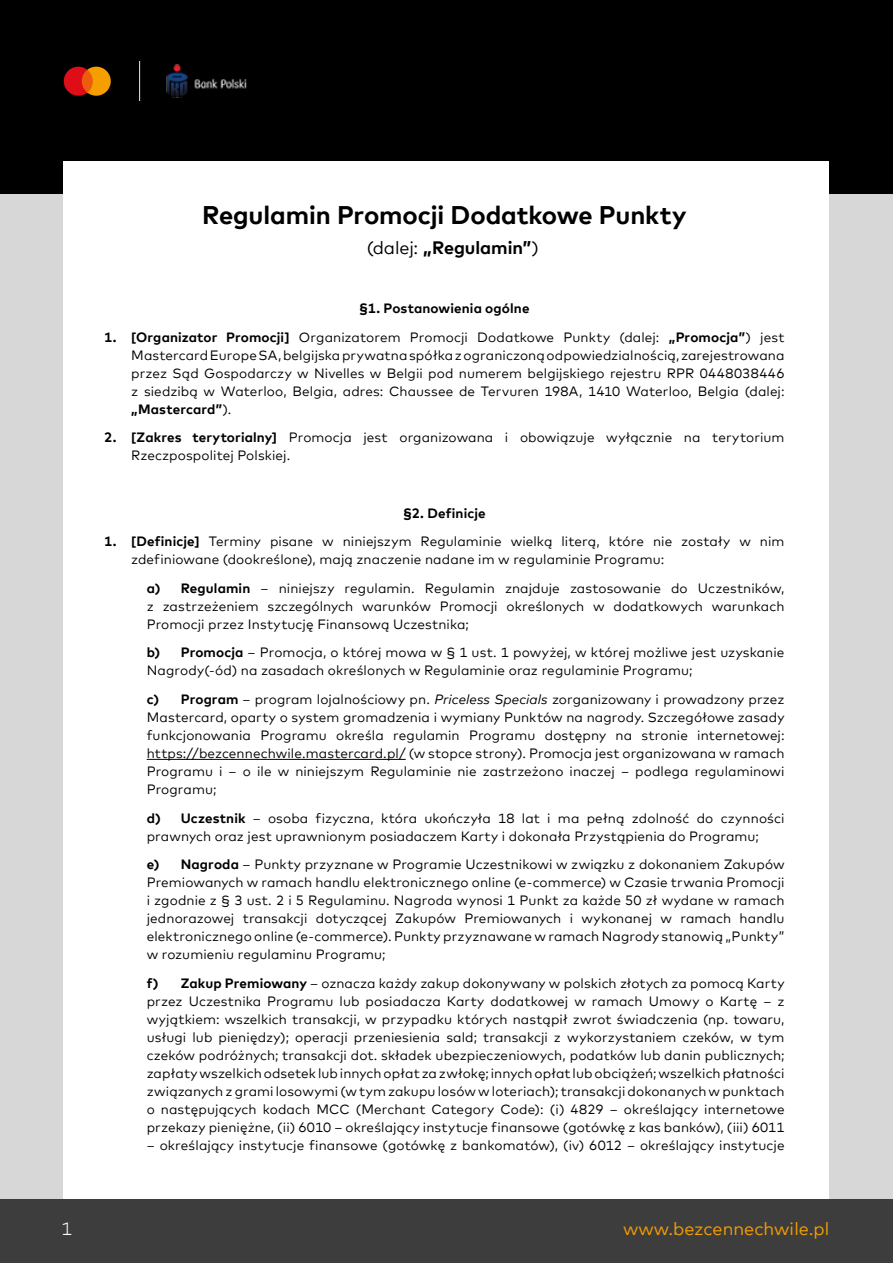
<style>
.page{position:relative;width:893px;height:1263px;background:#fff}
.page>*{position:absolute;margin:0;border:0;box-sizing:border-box;transform-origin:0 0}
.t1{font:700 25.5px "Mark Offc For MC";letter-spacing:-.005em;color:#000}
.t2{font:18px "Mark Offc For MC";color:#f69e00}
.t3{font:700 18px "Mark Offc For MC";letter-spacing:-.005em;color:#000}
.t4{font:300 18px "Mark Offc For MC";color:#fff}
.t5{font:13.5px/18px "Mark Offc For MC";letter-spacing:.01em;color:#000;text-align:justify}
.t6{font:700 13.5px "Mark Offc For MC";letter-spacing:.01em;color:#000}
.s1{font-weight:400}
.s2{font-weight:700}
.s3{font-style:italic}
</style>
<div class="page">
<div style="left:0;top:162px;width:893px;height:1037px;background:#d8d7d7"></div>
<div style="left:0;top:0;width:893px;height:193px;background:#000"></div>
<div style="left:64px;top:162px;width:765px;height:1037px;background:#fff"></div>
<div style="left:0;top:1199px;width:893px;height:64px;background:#3d3d3d"></div>
<svg style="left:64px;top:67px;width:47px;height:29px"></svg>
<hr style="left:147px;top:759px;width:259px;height:1px;background:#000">
<img style="left:139px;top:62px;width:108px;height:38px">
<h1 class="t1" style="left:202px;top:196px;width:486px">Regulamin Promocji Dodatkowe Punkty</h1>
<h2 class="t3" style="left:367px;top:234px;width:174px"><span class="s1">(dalej:</span> „Regulamin”<span class="s1">)</span></h2>
<p class="t6" style="left:359px;top:298px;width:172px">§1. Postanowienia ogólne</p>
<p class="t5" style="left:131px;top:327px;width:655px;text-indent:-27px"><span class="s2">1. [Organizator Promocji]</span> Organizatorem Promocji Dodatkowe Punkty (dalej: <span class="s2">„Promocja”</span>) jest Mastercard Europe SA, belgijska prywatna spółka z ograniczoną odpowiedzialnością, zarejestrowana przez Sąd Gospodarczy w Nivelles w Belgii pod numerem belgijskiego rejestru RPR 0448038446 z siedzibą w Waterloo, Belgia, adres: Chaussee de Tervuren 198A, 1410 Waterloo, Belgia (dalej: <span class="s2">„Mastercard”</span>).</p>
<p class="t5" style="left:131px;top:427px;width:655px;text-indent:-27px"><span class="s2">2. [Zakres terytorialny]</span> Promocja jest organizowana i obowiązuje wyłącznie na terytorium<br>Rzeczpospolitej Polskiej.</p>
<p class="t6" style="left:403px;top:502px;width:84px">§2. Definicje</p>
<p class="t5" style="left:131px;top:531px;width:655px;text-indent:-27px"><span class="s2">1. [Definicje]</span> Terminy pisane w niniejszym Regulaminie wielką literą, które nie zostały w nim zdefiniowane (dookreślone), mają znaczenie nadane im w regulaminie Programu:</p>
<p class="t5" style="left:147px;top:578px;width:639px"><span class="s2">a) Regulamin</span> – niniejszy regulamin. Regulamin znajduje zastosowanie do Uczestników, z zastrzeżeniem szczególnych warunków Promocji określonych w dodatkowych warunkach Promocji przez Instytucję Finansową Uczestnika;</p>
<p class="t5" style="left:147px;top:642px;width:639px"><span class="s2">b) Promocja</span> – Promocja, o której mowa w § 1 ust. 1 powyżej, w której możliwe jest uzyskanie<br>Nagrody(-ód) na zasadach określonych w Regulaminie oraz regulaminie Programu;</p>
<p class="t5" style="left:147px;top:689px;width:639px"><span class="s2">c) Program</span> – program lojalnościowy pn. <span class="s3">Priceless Specials</span> zorganizowany i prowadzony przez Mastercard, oparty o system gromadzenia i wymiany Punktów na nagrody. Szczegółowe zasady funkcjonowania Programu określa regulamin Programu dostępny na stronie internetowej: https://bezcennechwile.mastercard.pl/ (w stopce strony). Promocja jest organizowana w ramach Programu i – o ile w niniejszym Regulaminie nie zastrzeżono inaczej – podlega regulaminowi Programu;</p>
<p class="t5" style="left:147px;top:808px;width:639px"><span class="s2">d) Uczestnik</span> – osoba fizyczna, która ukończyła 18 lat i ma pełną zdolność do czynności prawnych oraz jest uprawnionym posiadaczem Karty i dokonała Przystąpienia do Programu;</p>
<p class="t5" style="left:147px;top:854px;width:639px"><span class="s2">e) Nagroda</span> – Punkty przyznane w Programie Uczestnikowi w związku z dokonaniem Zakupów Premiowanych w ramach handlu elektronicznego online (e-commerce) w Czasie trwania Promocji i zgodnie z § 3 ust. 2 i 5 Regulaminu. Nagroda wynosi 1 Punkt za każde 50 zł wydane w ramach jednorazowej transakcji dotyczącej Zakupów Premiowanych i wykonanej w ramach handlu elektronicznego online (e-commerce). Punkty przyznawane w ramach Nagrody stanowią „Punkty” w rozumieniu regulaminu Programu;</p>
<p class="t5" style="left:147px;top:973px;width:639px"><span class="s2">f) Zakup Premiowany</span> – oznacza każdy zakup dokonywany w polskich złotych za pomocą Karty przez Uczestnika Programu lub posiadacza Karty dodatkowej w ramach Umowy o Kartę – z wyjątkiem: wszelkich transakcji, w przypadku których nastąpił zwrot świadczenia (np. towaru, usługi lub pieniędzy); operacji przeniesienia sald; transakcji z wykorzystaniem czeków, w tym czeków podróżnych; transakcji dot. składek ubezpieczeniowych, podatków lub danin publicznych; zapłaty wszelkich odsetek lub innych opłat za zwłokę; innych opłat lub obciążeń; wszelkich płatności związanych z grami losowymi (w tym zakupu losów w loteriach); transakcji dokonanych w punktach o następujących kodach MCC (Merchant Category Code): (i) 4829 – określający internetowe przekazy pieniężne, (ii) 6010 – określający instytucje finansowe (gotówkę z kas banków), (iii) 6011</p>
<p class="t5" style="left:147px;top:1135px;width:639px">– określający instytucje finansowe (gotówkę z bankomatów), (iv) 6012 – określający instytucje</p>
<h2 class="t4" style="left:62px;top:1215px;width:12px">1</h2>
<h2 class="t2" style="left:623px;top:1215px;width:208px">www.bezcennechwile.pl</h2>
</div>
